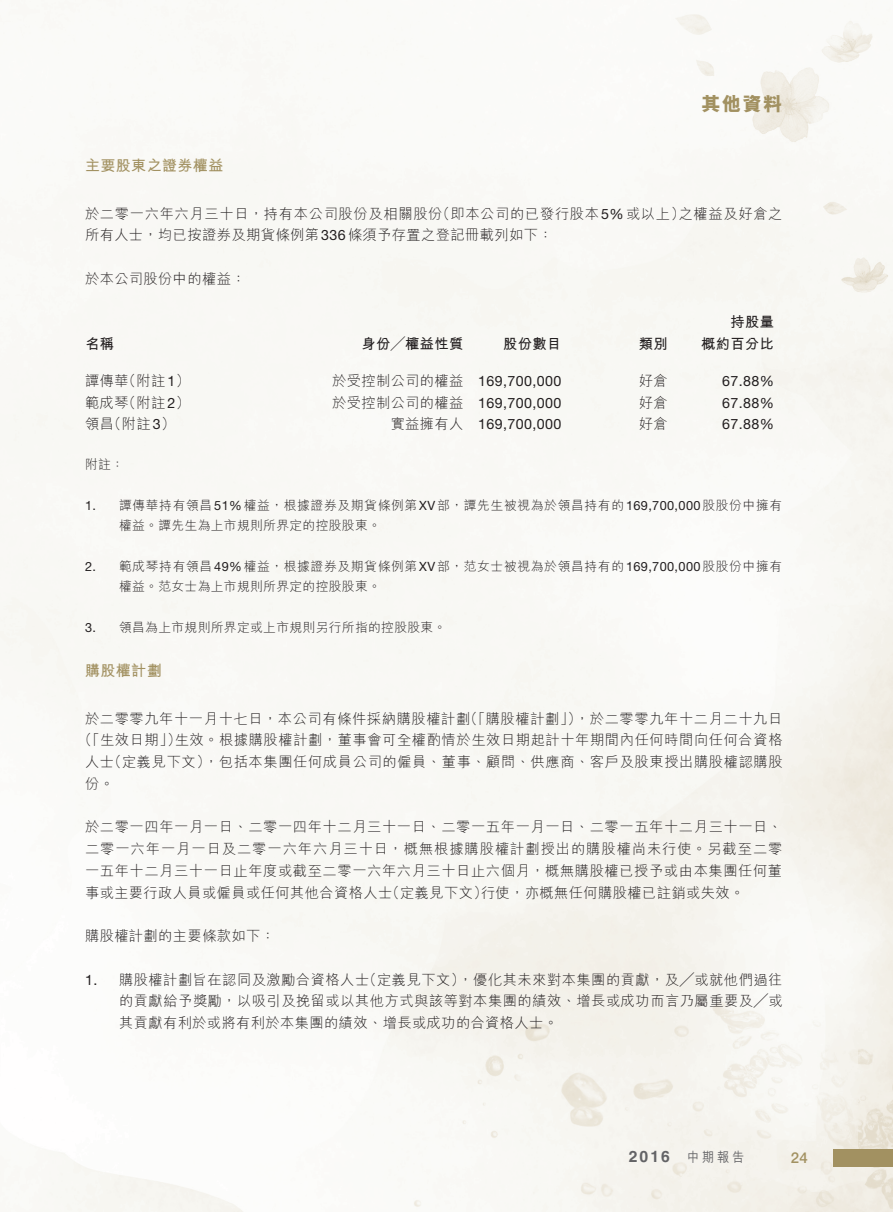
<style>
.page{position:relative;width:893px;height:1212px;background:#fff}
.page>*{position:absolute;margin:0;border:0;box-sizing:border-box;transform-origin:0 0}
.t1{font:800 19.5px "M Hei HK";color:#a29161}
.t2{font:700 15.75px "Helvetica LT Std";color:#636366}
._3__標題{font:700 15px "M Hei HK";letter-spacing:.03em;color:#a29161}
._3__標題-2{font:500 15px "Helvetica Neue LT Std";color:#a29161}
._1__內文{font:300 14.25px/21.8px "M Hei HK";letter-spacing:.04em;color:#231f20}
._1__內文-2{font:14.25px "Helvetica Neue LT Std";letter-spacing:.03em;color:#231f20}
._1__內文-3{font:300 14.25px "M Hei HK";letter-spacing:.065em;color:#231f20}
._1__內文-4{font:700 14.25px "M Hei HK";letter-spacing:.03em;color:#231f20}
.t3{font:500 13.5px "M Hei HK";color:#636366;scale:.9 1}
._2__附註內文{font:300 12.75px "M Hei HK";letter-spacing:.05em;color:#231f20}
._2__附註內文-2{font:300 12.75px "M Hei HK";letter-spacing:.03em;color:#231f20}
._2__附註內文-3{font:12.75px "Helvetica Neue LT Std";color:#231f20}
.s1{font-family:"Helvetica Neue LT Std";font-weight:400}
</style>
<div class="page">
<img style="left:0;top:3px;width:893px;height:1209px">
<div style="left:833px;top:1149px;width:60px;height:17px;background:#a29161"></div>
<p class="_3__標題" style="left:85px;top:154px;width:140px">主要股東之證券權益</p>
<h1 class="t1" style="left:701px;top:94px;width:83px">其他資料</h1>
<p class="_1__內文" style="left:436px;top:202px;width:251px">（即本公司的已發行股本<span class="s1">5%</span>或以上）</p>
<p class="_1__內文" style="left:679px;top:202px;width:105px">之權益及好倉之</p>
<p class="_1__內文" style="left:85px;top:202px;width:469px">於二零一六年六月三十日，持有本公司股份及相關股份<br>所有人士，均已按證券及期貨條例第<span class="s1">336</span>條須予存置之登記冊載列如下：</p>
<p class="_1__內文" style="left:85px;top:267px;width:162px">於本公司股份中的權益：</p>
<p class="_1__內文-4" style="left:85px;top:333px;width:30px">名稱</p>
<p class="_1__內文-4" style="left:361px;top:333px;width:104px">身份╱權益性質</p>
<p class="_1__內文-4" style="left:503px;top:333px;width:60px">股份數目</p>
<p class="_1__內文-4" style="left:639px;top:333px;width:30px">類別</p>
<p class="_1__內文-4" style="left:730px;top:312px;width:45px">持股量</p>
<p class="_1__內文-4" style="left:701px;top:333px;width:74px">概約百分比</p>
<p class="_1__內文" style="left:122px;top:369px;width:70px">（附註 ）<span class="s1">1</span></p>
<p class="_1__內文" style="left:85px;top:369px;width:45px">譚傳華</p>
<p class="_1__內文" style="left:332px;top:369px;width:133px">於受控制公司的權益</p>
<p class="_1__內文-2" style="left:478px;top:372px;width:85px">169,700,000</p>
<p class="_1__內文" style="left:639px;top:369px;width:30px">好倉</p>
<p class="_1__內文-2" style="left:722px;top:372px;width:53px">67.88%</p>
<p class="_1__內文" style="left:122px;top:391px;width:70px">（附註 ）<span class="s1">2</span></p>
<p class="_1__內文" style="left:85px;top:391px;width:45px">範成琴</p>
<p class="_1__內文" style="left:332px;top:391px;width:133px">於受控制公司的權益</p>
<p class="_1__內文-2" style="left:478px;top:394px;width:85px">169,700,000</p>
<p class="_1__內文" style="left:639px;top:391px;width:30px">好倉</p>
<p class="_1__內文-2" style="left:722px;top:394px;width:53px">67.88%</p>
<p class="_1__內文" style="left:107px;top:413px;width:70px">（附註 ）<span class="s1">3</span></p>
<p class="_1__內文" style="left:85px;top:413px;width:30px">領昌</p>
<p class="_2__附註內文" style="left:85px;top:458px;width:40px">附註：</p>
<p class="_1__內文" style="left:391px;top:413px;width:74px">實益擁有人</p>
<p class="_1__內文-2" style="left:478px;top:416px;width:85px">169,700,000</p>
<p class="_1__內文" style="left:639px;top:413px;width:30px">好倉</p>
<p class="_1__內文-2" style="left:722px;top:416px;width:53px">67.88%</p>
<p class="_2__附註內文-3" style="left:85px;top:498px;width:12px">1.</p>
<p class="_2__附註內文-3" style="left:85px;top:559px;width:12px">2.</p>
<p class="_2__附註內文" style="left:119px;top:499px;width:665px">譚傳華持有領昌<span class="s1">51%</span>權益，根據證券及期貨條例第<span class="s1">XV</span>部，譚先生被視為於領昌持有的<span class="s1">169,700,000</span>股股份中擁有</p>
<p class="_2__附註內文-2" style="left:119px;top:519px;width:263px">權益。譚先生為上市規則所界定的控股股東。</p>
<p class="_2__附註內文" style="left:119px;top:559px;width:665px">範成琴持有領昌<span class="s1">49%</span>權益，根據證券及期貨條例第<span class="s1">XV</span>部，范女士被視為於領昌持有的<span class="s1">169,700,000</span>股股份中擁有</p>
<p class="_2__附註內文-2" style="left:119px;top:580px;width:263px">權益。范女士為上市規則所界定的控股股東。</p>
<p class="_2__附註內文-2" style="left:119px;top:620px;width:329px">領昌為上市規則所界定或上市規則另行所指的控股股東。</p>
<p class="_2__附註內文-3" style="left:85px;top:619px;width:12px">3.</p>
<p class="_3__標題" style="left:85px;top:659px;width:78px">購股權計劃</p>
<p class="_1__內文" style="left:464px;top:707px;width:120px">（「購股權計劃」）</p>
<p class="_1__內文" style="left:175px;top:707px;width:609px;text-indent:-90px">於二零零九年十一月十七日，本公司有條件採納購股權計劃<br>生效。根據購股權計劃，董事會可全權酌情於生效日期起計十年期間內任何時間向任何合資格</p>
<p class="_1__內文" style="left:575px;top:707px;width:209px">，於二零零九年十二月二十九日</p>
<p class="_1__內文" style="left:107px;top:729px;width:677px;text-indent:-30px">（「生效日期」）<br>（定義見下文，）包括本集團任何成員公司的僱員、董事、顧問、供應商、客戶及股東授出購股權認購股</p>
<p class="_1__內文" style="left:85px;top:751px;width:31px">人士份。</p>
<p class="_1__內文" style="left:85px;top:816px;width:699px">於二零一四年一月一日、二零一四年十二月三十一日、二零一五年一月一日、二零一五年十二月三十一日、</p>
<p class="_1__內文-3" style="left:85px;top:841px;width:699px">二零一六年一月一日及二零一六年六月三十日，概無根據購股權計劃授出的購股權尚未行使。另截至二零</p>
<p class="_1__內文" style="left:85px;top:859px;width:699px">一五年十二月三十一日止年度或截至二零一六年六月三十日止六個月，概無購股權已授予或由本集團任何董</p>
<p class="_1__內文" style="left:481px;top:881px;width:265px">行使，亦概無任何購股權已註銷或失效。</p>
<p class="_1__內文" style="left:386px;top:881px;width:104px">（定義見下文）</p>
<p class="_1__內文" style="left:85px;top:881px;width:309px">事或主要行政人員或僱員或任何其他合資格人士</p>
<p class="_1__內文" style="left:85px;top:925px;width:192px">購股權計劃的主要條款如下：</p>
<p class="_1__內文" style="left:363px;top:968px;width:421px">（定義見下文，）優化其未來對本集團的貢獻，及╱或就他們過往</p>
<p class="_1__內文" style="left:119px;top:968px;width:252px">購股權計劃旨在認同及激勵合資格人士</p>
<p class="_1__內文-2" style="left:85px;top:971px;width:14px">1.</p>
<p class="_1__內文" style="left:119px;top:990px;width:665px">的貢獻給予獎勵，以吸引及挽留或以其他方式與該等對本集團的績效、增長或成功而言乃屬重要及╱或其貢獻有利於或將有利於本集團的績效、增長或成功的合資格人士。</p>
<p class="t2" style="left:629px;top:1147px;width:43px">2016</p>
<p class="t3" style="left:687px;top:1147px;width:65px">中期報告</p>
<p class="_3__標題-2" style="left:791px;top:1148px;width:19px">24</p>
</div>
